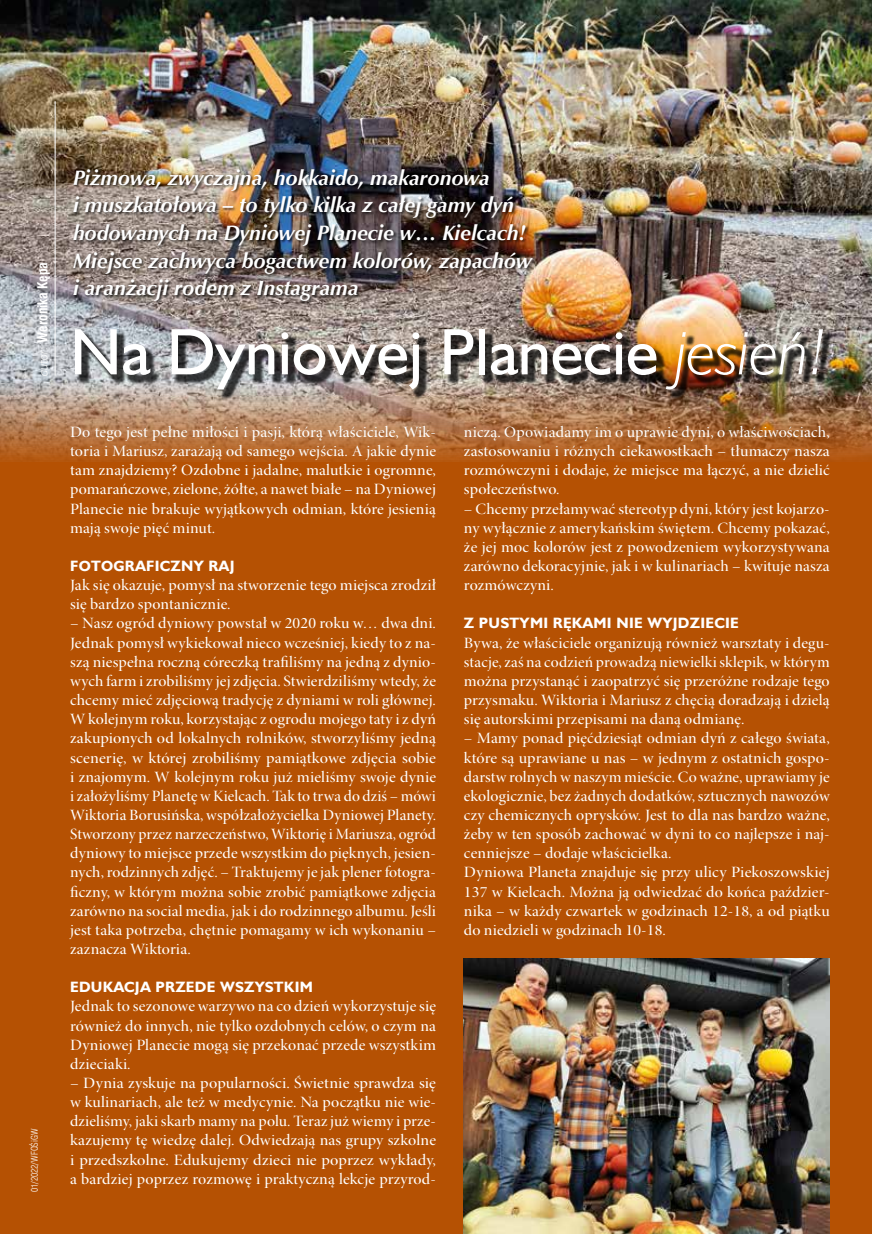
<style>
.page{position:relative;width:872px;height:1234px;background:#fff}
.page>*{position:absolute;margin:0;border:0;box-sizing:border-box;transform-origin:0 0}
.t1{font:66px "Humanst 521 EUX";color:#fff}
.t2{font:italic 700 21px/27.6px "Zapf Humnst EUX";color:#fff}
.t3{font:15.75px/19.2px "Minion Pro Medium Disp";letter-spacing:.01em;color:#fff;text-align:justify;scale:1.06 1}
.t4{font:15.75px/19.2px "Minion Pro Medium Disp";letter-spacing:.01em;color:#fff;text-align:justify;scale:1.07 1}
.t5{font:15.75px/19.2px "Minion Pro Medium Disp";letter-spacing:.01em;color:#fff;text-align:justify;scale:1.08 1}
.t6{font:700 15px "Humanst 521 EUX";letter-spacing:.02em;color:#fff}
.t7{font:700 13.5px "Swis 721 Cn EUX";color:#fff}
.t8{font:9px "Swis 721 Lt Cn EUX";color:#fff}
.s1{font-family:"Humanst 521 Lt EUX";font-weight:400;font-style:italic}
.s2{font-family:"Humanst 521 Lt EUX";font-style:italic}
</style>
<div class="page">
<div style="left:0;top:0;width:872px;height:1233px;background:#b55103"></div>
<img style="left:0;top:0;width:872px;height:461px">
<div style="left:77px;top:332px;width:756px;height:67px;background:#000;opacity:.75"></div>
<div style="left:72px;top:169px;width:465px;height:136px;background:#000;opacity:.75"></div>
<hr style="left:55px;top:101px;width:1px;height:274px;background:#fff">
<img style="left:463px;top:958px;width:366px;height:275px">
<p class="t7" style="left:34px;top:376px;width:115px;rotate:-90deg"><span class="s1">autor:</span> Weronika Kępa</p>
<p class="t8" style="left:29px;top:1191px;width:65px;rotate:-90deg">01/2022/WFOŚiGW</p>
<h2 class="t2" style="left:73px;top:164px;width:460px">Piżmowa, zwyczajna, hokkaido, makaronowa<br>i muszkatołowa – to tylko kilka z całej gamy dyń hodowanych na Dyniowej Planecie w… Kielcach!<br>Miejsce zachwyca bogactwem kolorów, zapachów i aranżacji rodem z Instagrama</h2>
<h1 class="t1" style="left:70px;top:311px;width:756px">Na Dyniowej Planecie <span class="s2">jesień!</span></h1>
<p class="t4" style="left:70px;top:422px;width:343px">Do tego jest pełne miłości i pasji, którą właściciele, Wik&shy;toria i Mariusz, zarażają od samego wejścia. A jakie dynie tam znajdziemy? Ozdobne i jadalne, malutkie i ogromne, pomarańczowe, zielone, żółte, a nawet białe – na Dyniowej Planecie nie brakuje wyjątkowych odmian, które jesienią mają swoje pięć minut.</p>
<p class="t6" style="left:70px;top:556px;width:166px">FOTOGRAFICZNY RAJ</p>
<p class="t3" style="left:70px;top:576px;width:346px">Jak się okazuje, pomysł na stworzenie tego miejsca zrodził się bardzo spontanicznie.</p>
<p class="t3" style="left:70px;top:614px;width:347px">– Nasz ogród dyniowy powstał w 2020 roku w… dwa dni.<br>Jednak pomysł wykiekował nieco wcześniej, kiedy to z na&shy;szą niespełna roczną córeczką trafiliśmy na jedną z dynio&shy;wych farm i zrobiliśmy jej zdjęcia. Stwierdziliśmy wtedy, że chcemy mieć zdjęciową tradycję z dyniami w roli głównej.<br>W kolejnym roku, korzystając z ogrodu mojego taty i z dyń zakupionych od lokalnych rolników, stworzyliśmy jedną scenerię, w której zrobiliśmy pamiątkowe zdjęcia sobie i znajomym. W kolejnym roku już mieliśmy swoje dynie i założyliśmy Planetę w Kielcach. Tak to trwa do dziś – mówi Wiktoria Borusińska, współzałożycielka Dyniowej Planety.<br>Stworzony przez narzeczeństwo, Wiktorię i Mariusza, ogród dyniowy to miejsce przede wszystkim do pięknych, jesien&shy;nych, rodzinnych zdjęć. – Traktujemy je jak plener fotogra&shy;ficzny, w którym można sobie zrobić pamiątkowe zdjęcia zarówno na social media, jak i do rodzinnego albumu. Jeśli jest taka potrzeba, chętnie pomagamy w ich wykonaniu – zaznacza Wiktoria.</p>
<p class="t6" style="left:70px;top:977px;width:244px">EDUKACJA PRZEDE WSZYSTKIM</p>
<p class="t3" style="left:70px;top:996px;width:346px">Jednak to sezonowe warzywo na co dzień wykorzystuje się również do innych, nie tylko ozdobnych celów, o czym na Dyniowej Planecie mogą się przekonać przede wszystkim dzieciaki.</p>
<p class="t5" style="left:70px;top:1073px;width:340px">– Dynia zyskuje na popularności. Świetnie sprawdza się w kulinariach, ale też w medycynie. Na początku nie wie&shy;dzieliśmy, jaki skarb mamy na polu. Teraz już wiemy i prze&shy;kazujemy tę wiedzę dalej. Odwiedzają nas grupy szkolne i przedszkolne. Edukujemy dzieci nie poprzez wykłady, a bardziej poprzez rozmowę i praktyczną lekcje przyrod-</p>
<p class="t3" style="left:464px;top:422px;width:346px">niczą. Opowiadamy im o uprawie dyni, o właściwościach, zastosowaniu i różnych ciekawostkach – tłumaczy nasza rozmówczyni i dodaje, że miejsce ma łączyć, a nie dzielić społeczeństwo.</p>
<p class="t3" style="left:464px;top:499px;width:346px">– Chcemy przełamywać stereotyp dyni, który jest kojarzo&shy;ny wyłącznie z amerykańskim świętem. Chcemy pokazać, że jej moc kolorów jest z powodzeniem wykorzystywana zarówno dekoracyjnie, jak i w kulinariach – kwituje nasza rozmówczyni.</p>
<p class="t6" style="left:464px;top:614px;width:276px">Z PUSTYMI RĘKAMI NIE WYJDZIECIE</p>
<p class="t3" style="left:464px;top:633px;width:346px">Bywa, że właściciele organizują również warsztaty i degu&shy;stacje, zaś na codzień prowadzą niewielki sklepik, w którym można przystanąć i zaopatrzyć się przeróżne rodzaje tego przysmaku. Wiktoria i Mariusz z chęcią doradzają i dzielą się autorskimi przepisami na daną odmianę.</p>
<p class="t4" style="left:464px;top:729px;width:343px;text-align:left">– Mamy ponad pięćdziesiąt odmian dyń z całego świata, które są uprawiane u nas – w jednym z ostatnich gospo&shy;darstw rolnych w naszym mieście. Co ważne, uprawiamy je ekologicznie, bez żadnych dodatków, sztucznych nawozów czy chemicznych oprysków. Jest to dla nas bardzo ważne, żeby w ten sposób zachować w dyni to co najlepsze i naj&shy;cenniejsze – dodaje właścicielka.<br>Dyniowa Planeta znajduje się przy ulicy Piekoszowskiej 137 w Kielcach. Można ją odwiedzać do końca paździer&shy;nika – w każdy czwartek w godzinach 12-18, a od piątku do niedzieli w godzinach 10-18.</p>
</div>
